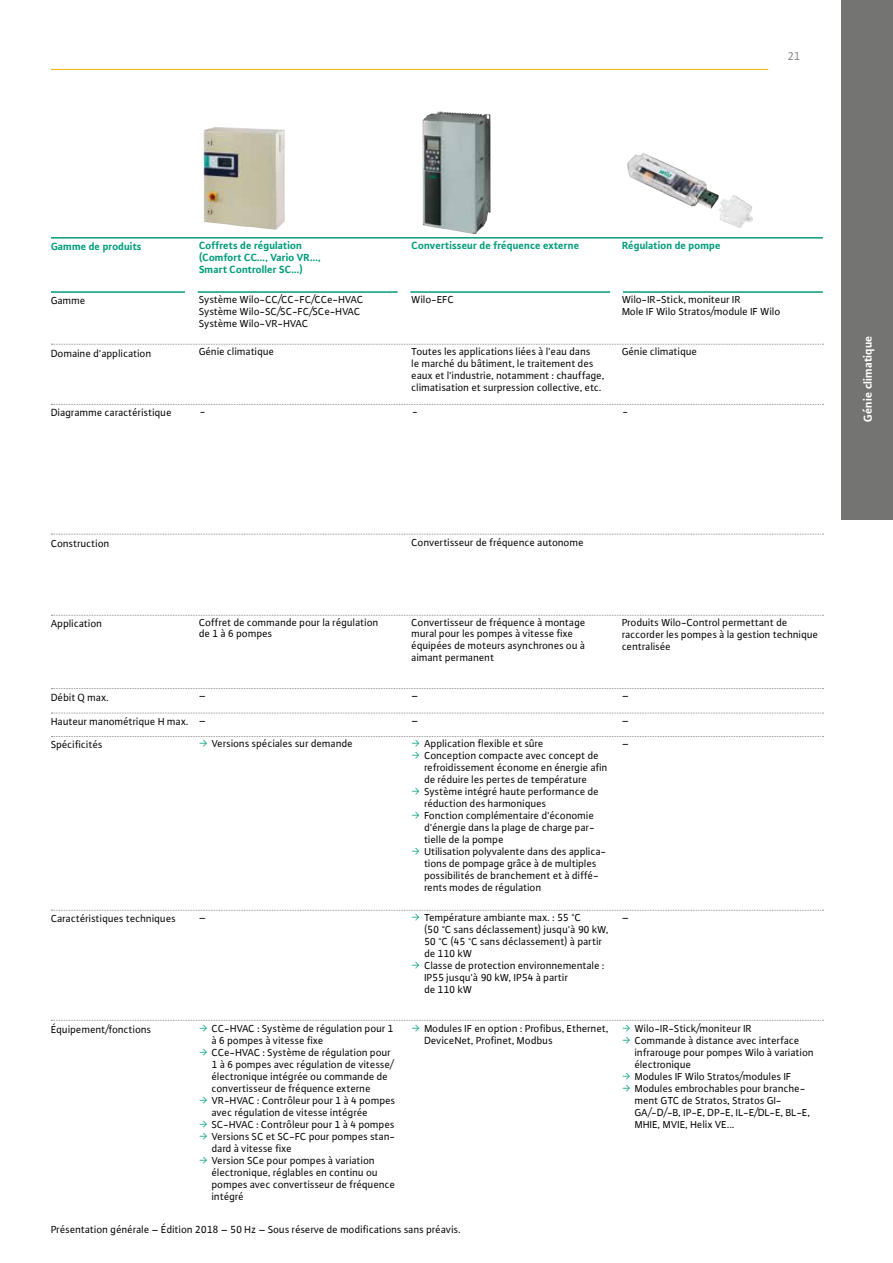
<style>
.page{position:relative;width:893px;height:1263px;background:#fff}
.page>*{position:absolute;margin:0;border:0;box-sizing:border-box;transform-origin:0 0}
.t1{font:700 12px "WILO Plus Global";color:#fff}
.t2{font:12px "WILO Plus Global";color:#878786}
.t3{font:10.8px/12px "WILO Plus Global";color:#000}
.t4{font:700 10.8px/12px "WILO Plus Global";color:#009c7a}
.s1{font-family:"WILO Pict";font-size:11.7px;color:#009c7a}
</style>
<div class="page">
<div style="left:842px;top:0;width:51px;height:520px;background:#747473"></div>
<hr style="left:51px;top:237px;width:772px;height:2px;background:#009c7a">
<hr style="left:51px;top:291px;width:134px;height:2px;background:#009c7a">
<hr style="left:198px;top:291px;width:200px;height:2px;background:#009c7a">
<hr style="left:410px;top:291px;width:200px;height:2px;background:#009c7a">
<hr style="left:623px;top:291px;width:200px;height:2px;background:#009c7a">
<svg style="left:51px;top:344px;width:772px;height:1px"></svg>
<svg style="left:51px;top:404px;width:772px;height:1px"></svg>
<svg style="left:51px;top:534px;width:772px;height:1px"></svg>
<svg style="left:51px;top:615px;width:772px;height:1px"></svg>
<svg style="left:51px;top:688px;width:772px;height:1px"></svg>
<svg style="left:51px;top:713px;width:772px;height:1px"></svg>
<svg style="left:51px;top:736px;width:772px;height:1px"></svg>
<svg style="left:51px;top:910px;width:772px;height:1px"></svg>
<svg style="left:51px;top:1020px;width:772px;height:1px"></svg>
<img style="left:203px;top:127px;width:82px;height:103px">
<img style="left:422px;top:111px;width:69px;height:123px">
<img style="left:627px;top:153px;width:126px;height:75px">
<hr style="left:51px;top:69px;width:717px;height:1px;background:#f9b000">
<p class="t2" style="left:788px;top:49px;width:14px">21</p>
<p class="t4" style="left:51px;top:240px;width:92px">Gamme de produits</p>
<p class="t3" style="left:51px;top:294px;width:36px">Gamme</p>
<p class="t3" style="left:51px;top:347px;width:102px">Domaine d'application</p>
<p class="t4" style="left:199px;top:240px;width:123px">Coffrets de régulation (Comfort CC..., Vario VR...,<br>Smart Controller SC...)</p>
<p class="t3" style="left:199px;top:293px;width:166px">Système Wilo-CC/CC-FC/CCe-HVAC<br>Système Wilo-SC/SC-FC/SCe-HVAC<br>Système Wilo-VR-HVAC</p>
<p class="t3" style="left:199px;top:346px;width:77px">Génie climatique</p>
<p class="t4" style="left:412px;top:240px;width:169px">Convertisseur de fréquence externe</p>
<p class="t3" style="left:412px;top:293px;width:44px">Wilo-EFC</p>
<p class="t3" style="left:412px;top:346px;width:194px">Toutes les applications liées à l'eau dans<br>le marché du bâtiment, le traitement des eaux et l'industrie, notamment : chauffage, climatisation et surpression collective, etc.</p>
<p class="t4" style="left:622px;top:240px;width:100px">Régulation de pompe</p>
<p class="t3" style="left:622px;top:293px;width:160px">Wilo-IR-Stick, moniteur IR<br>Mole IF Wilo Stratos/module IF Wilo</p>
<p class="t3" style="left:622px;top:346px;width:77px">Génie climatique</p>
<p class="t3" style="left:51px;top:406px;width:122px">Diagramme caractéristique</p>
<p class="t3" style="left:200px;top:405px;width:7px">-</p>
<p class="t3" style="left:412px;top:405px;width:7px">-</p>
<p class="t3" style="left:623px;top:405px;width:7px">-</p>
<p class="t1" style="left:860px;top:422px;width:88px;rotate:-90deg">Génie climatique</p>
<p class="t3" style="left:51px;top:537px;width:60px">Construction</p>
<p class="t3" style="left:412px;top:536px;width:174px">Convertisseur de fréquence autonome</p>
<p class="t3" style="left:51px;top:617px;width:53px">Application</p>
<p class="t3" style="left:199px;top:616px;width:181px">Coffret de commande pour la régulation de 1 à 6 pompes</p>
<p class="t3" style="left:51px;top:691px;width:59px">Débit Q max.</p>
<p class="t3" style="left:51px;top:715px;width:139px">Hauteur manométrique H max.</p>
<p class="t3" style="left:199px;top:690px;width:9px">–</p>
<p class="t3" style="left:199px;top:714px;width:9px">–</p>
<p class="t3" style="left:412px;top:616px;width:175px">Convertisseur de fréquence à montage mural pour les pompes à vitesse fixe équipées de moteurs asynchrones ou à aimant permanent</p>
<p class="t3" style="left:412px;top:690px;width:9px">–</p>
<p class="t3" style="left:412px;top:714px;width:9px">–</p>
<p class="t3" style="left:622px;top:616px;width:198px">Produits Wilo-Control permettant de raccorder les pompes à la gestion technique centralisée</p>
<p class="t3" style="left:622px;top:690px;width:9px">–</p>
<p class="t3" style="left:622px;top:714px;width:9px">–</p>
<p class="t3" style="left:51px;top:738px;width:53px">Spécificités</p>
<p class="t3" style="left:199px;top:737px;width:155px"><span class="s1">ƒ</span> Versions spéciales sur demande</p>
<p class="t3" style="left:412px;top:737px;width:134px"><span class="s1">ƒ</span> Application flexible et sûre</p>
<p class="t3" style="left:412px;top:749px;width:189px"><span class="s1">ƒ</span> Conception compacte avec concept de</p>
<p class="t3" style="left:424px;top:761px;width:185px">refroidissement économe en énergie afin</p>
<p class="t3" style="left:424px;top:773px;width:164px">de réduire les pertes de température</p>
<p class="t3" style="left:412px;top:785px;width:189px"><span class="s1">ƒ</span> Système intégré haute performance de</p>
<p class="t3" style="left:424px;top:797px;width:124px">réduction des harmoniques</p>
<p class="t3" style="left:412px;top:809px;width:184px"><span class="s1">ƒ</span> Fonction complémentaire d'économie</p>
<p class="t3" style="left:424px;top:821px;width:172px">d'énergie dans la plage de charge par-</p>
<p class="t3" style="left:424px;top:833px;width:81px">tielle de la pompe</p>
<p class="t3" style="left:412px;top:845px;width:196px"><span class="s1">ƒ</span> Utilisation polyvalente dans des applica-</p>
<p class="t3" style="left:424px;top:857px;width:174px">tions de pompage grâce à de multiples</p>
<p class="t3" style="left:424px;top:869px;width:176px">possibilités de branchement et à diffé-</p>
<p class="t3" style="left:424px;top:881px;width:119px">rents modes de régulation</p>
<p class="t3" style="left:622px;top:737px;width:9px">–</p>
<p class="t3" style="left:51px;top:912px;width:126px">Caractéristiques techniques</p>
<p class="t3" style="left:51px;top:1023px;width:102px">Équipement/fonctions</p>
<p class="t3" style="left:199px;top:911px;width:9px">–</p>
<p class="t3" style="left:199px;top:1022px;width:196px"><span class="s1">ƒ</span> CC-HVAC : Système de régulation pour 1</p>
<p class="t3" style="left:212px;top:1034px;width:113px">à 6 pompes à vitesse fixe</p>
<p class="t3" style="left:199px;top:1046px;width:193px"><span class="s1">ƒ</span> CCe-HVAC : Système de régulation pour</p>
<p class="t3" style="left:212px;top:1058px;width:183px">1 à 6 pompes avec régulation de vitesse/</p>
<p class="t3" style="left:212px;top:1070px;width:178px">électronique intégrée ou commande de</p>
<p class="t3" style="left:212px;top:1082px;width:160px">convertisseur de fréquence externe</p>
<p class="t3" style="left:199px;top:1094px;width:198px"><span class="s1">ƒ</span> VR-HVAC : Contrôleur pour 1 à 4 pompes</p>
<p class="t3" style="left:212px;top:1106px;width:158px">avec régulation de vitesse intégrée</p>
<p class="t3" style="left:199px;top:1118px;width:197px"><span class="s1">ƒ</span> SC-HVAC : Contrôleur pour 1 à 4 pompes</p>
<p class="t3" style="left:199px;top:1130px;width:198px"><span class="s1">ƒ</span> Versions SC et SC-FC pour pompes stan-</p>
<p class="t3" style="left:212px;top:1142px;width:81px">dard à vitesse fixe</p>
<p class="t3" style="left:199px;top:1154px;width:177px"><span class="s1">ƒ</span> Version SCe pour pompes à variation</p>
<p class="t3" style="left:212px;top:1166px;width:168px">électronique, réglables en continu ou</p>
<p class="t3" style="left:212px;top:1178px;width:185px">pompes avec convertisseur de fréquence</p>
<p class="t3" style="left:212px;top:1190px;width:34px">intégré</p>
<p class="t3" style="left:412px;top:911px;width:171px"><span class="s1">ƒ</span> Température ambiante max. : 55 °C</p>
<p class="t3" style="left:424px;top:923px;width:186px">(50 °C sans déclassement) jusqu'à 90 kW,</p>
<p class="t3" style="left:424px;top:935px;width:179px">50 °C (45 °C sans déclassement) à partir</p>
<p class="t3" style="left:424px;top:947px;width:49px">de 110 kW</p>
<p class="t3" style="left:412px;top:959px;width:195px"><span class="s1">ƒ</span> Classe de protection environnementale :</p>
<p class="t3" style="left:424px;top:971px;width:145px">IP55 jusqu'à 90 kW, IP54 à partir</p>
<p class="t3" style="left:424px;top:983px;width:49px">de 110 kW</p>
<p class="t3" style="left:424px;top:1022px;width:186px;text-indent:-13px"><span class="s1">ƒ</span> Modules IF en option : Profibus, Ethernet,<br>DeviceNet, Profinet, Modbus</p>
<p class="t3" style="left:622px;top:911px;width:9px">–</p>
<p class="t3" style="left:622px;top:1022px;width:131px"><span class="s1">ƒ</span> Wilo-IR-Stick/moniteur IR</p>
<p class="t3" style="left:622px;top:1034px;width:179px"><span class="s1">ƒ</span> Commande à distance avec interface</p>
<p class="t3" style="left:635px;top:1046px;width:181px">infrarouge pour pompes Wilo à variation</p>
<p class="t3" style="left:635px;top:1058px;width:58px">électronique</p>
<p class="t3" style="left:622px;top:1070px;width:171px"><span class="s1">ƒ</span> Modules IF Wilo Stratos/modules IF</p>
<p class="t3" style="left:622px;top:1082px;width:185px"><span class="s1">ƒ</span> Modules embrochables pour branche-</p>
<p class="t3" style="left:635px;top:1094px;width:149px">ment GTC de Stratos, Stratos GI-</p>
<p class="t3" style="left:635px;top:1106px;width:177px">GA/-D/-B, IP-E, DP-E, IL-E/DL-E, BL-E,</p>
<p class="t3" style="left:635px;top:1118px;width:101px">MHIE, MVIE, Helix VE...</p>
<p class="t3" style="left:51px;top:1224px;width:411px">Présentation générale – Édition 2018 – 50 Hz – Sous réserve de modifications sans préavis.</p>
</div>
